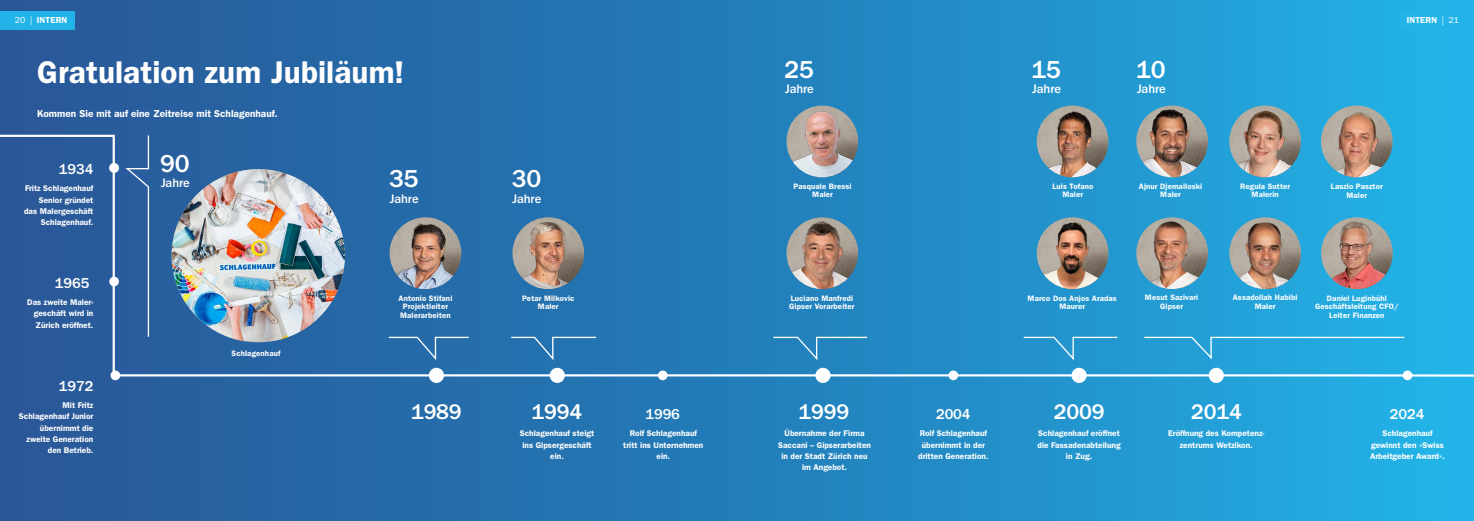
<style>
.page{position:relative;width:1474px;height:521px;background:#fff}
.page>*{position:absolute;margin:0;border:0;box-sizing:border-box;transform-origin:0 0}
.t1{font:600 31.5px "ITC Franklin Gothic Std";color:#fff}
.t2{font:500 25.38px "ITC Franklin Gothic Std";letter-spacing:-.01em;color:#fff}
.t3{font:500 21.88px "ITC Franklin Gothic Std";letter-spacing:-.01em;color:#fff}
.t4{font:500 14.88px "ITC Franklin Gothic Std";letter-spacing:-.01em;color:#fff}
.t5{font:500 12.69px "ITC Franklin Gothic Std";letter-spacing:-.01em;color:#fff}
.t6{font:600 10.06px "ITC Franklin Gothic Std";color:#fff}
.t7{font:600 8.75px "ITC Franklin Gothic Std";letter-spacing:.015em;color:#fff}
.t8{font:600 8.31px/11.4px "ITC Franklin Gothic Std";color:#fff;text-align:center}
.t9{font:600 7.88px/8.8px "ITC Franklin Gothic Std";letter-spacing:.015em;color:#fff;text-align:center}
.s1{font-weight:400}
</style>
<div class="page">
<div style="left:0;top:0;width:1473px;height:521px;background:linear-gradient(to right,#285193,#21b0e5)"></div>
<img style="left:1229px;top:106px;width:71px;height:71px;border-radius:36px">
<img style="left:1136px;top:106px;width:71px;height:71px;border-radius:36px">
<img style="left:1036px;top:106px;width:72px;height:71px;border-radius:36px">
<img style="left:1320px;top:106px;width:72px;height:28px">
<svg style="left:0;top:134px;width:1473px;height:244px;background:#3484b7"></svg>
<div style="left:109px;top:163px;width:10px;height:10px;background:#fff;border-radius:50%"></div>
<div style="left:109px;top:277px;width:10px;height:9px;background:#fff;border-radius:50%"></div>
<div style="left:111px;top:370px;width:9px;height:10px;background:#fff;border-radius:50%"></div>
<div style="left:429px;top:368px;width:15px;height:15px;background:#fff;border-radius:50%"></div>
<div style="left:549px;top:368px;width:16px;height:15px;background:#fff;border-radius:50%"></div>
<div style="left:658px;top:370px;width:9px;height:10px;background:#fff;border-radius:50%"></div>
<div style="left:948px;top:370px;width:10px;height:10px;background:#fff;border-radius:50%"></div>
<svg style="left:1402px;top:370px;width:10px;height:10px"></svg>
<div style="left:815px;top:368px;width:15px;height:15px;background:#fff;border-radius:50%"></div>
<div style="left:1208px;top:368px;width:15px;height:15px;background:#fff;border-radius:50%"></div>
<div style="left:1071px;top:368px;width:15px;height:15px;background:#fff;border-radius:50%"></div>
<svg style="left:387px;top:336px;width:83px;height:26px;background:#3375af"></svg>
<svg style="left:124px;top:134px;width:26px;height:204px;background:#3566a2"></svg>
<svg style="left:510px;top:336px;width:87px;height:26px;background:#327bb5"></svg>
<svg style="left:1022px;top:336px;width:96px;height:26px;background:#319bd0"></svg>
<svg style="left:772px;top:336px;width:96px;height:26px;background:#308ac2"></svg>
<svg style="left:1143px;top:336px;width:262px;height:25px;background:#2faadd"></svg>
<img style="left:389px;top:217px;width:72px;height:72px;border-radius:36px">
<img style="left:395px;top:217px;width:66px;height:72px">
<img style="left:512px;top:217px;width:72px;height:72px;border-radius:36px">
<img style="left:786px;top:106px;width:72px;height:71px;border-radius:36px">
<img style="left:172px;top:169px;width:173px;height:172px">
<div style="left:1399px;top:11px;width:74px;height:19px;background:#22b4e8"></div>
<div style="left:0;top:11px;width:75px;height:19px;background:#22b4e8"></div>
<p class="t7" style="left:15px;top:15px;width:54px"><span class="s1">20 |</span> INTERN</p>
<p class="t7" style="left:1406px;top:15px;width:54px">INTERN <span class="s1">| 21</span></p>
<h1 class="t1" style="left:37px;top:54px;width:368px">Gratulation zum Jubiläum!</h1>
<p class="t6" style="left:37px;top:108px;width:242px">Kommen Sie mit auf eine Zeitreise mit Schlagenhauf.</p>
<h3 class="t4" style="left:59px;top:161px;width:36px">1934</h3>
<p class="t8" style="left:24px;top:183px;width:71px;text-align:right">Fritz Schlagenhauf<br>Senior gründet das Malergeschäft<br>Schlagenhauf.</p>
<h3 class="t4" style="left:55px;top:275px;width:36px">1965</h3>
<p class="t8" style="left:34px;top:296px;width:61px;text-align:justify;text-indent:-6px">Das zweite Maler&shy;geschäft wird in Zürich eröffnet.</p>
<h3 class="t4" style="left:59px;top:377px;width:36px">1972</h3>
<h2 class="t2" style="left:160px;top:149px;width:31px">90</h2>
<h3 class="t5" style="left:161px;top:176px;width:30px">Jahre</h3>
<p class="t9" style="left:231px;top:349px;width:50px">Schlagenhauf</p>
<h2 class="t2" style="left:389px;top:165px;width:31px">35</h2>
<h3 class="t5" style="left:390px;top:191px;width:30px">Jahre</h3>
<p class="t9" style="left:398px;top:294px;width:55px">Antonio Stifani<br>Projektleiter<br>Malerarbeiten</p>
<h2 class="t2" style="left:512px;top:165px;width:31px">30</h2>
<h3 class="t5" style="left:512px;top:191px;width:30px">Jahre</h3>
<p class="t9" style="left:522px;top:293px;width:54px">Petar Milkovic<br>Maler</p>
<h2 class="t2" style="left:784px;top:55px;width:31px">25</h2>
<h3 class="t5" style="left:785px;top:82px;width:30px">Jahre</h3>
<p class="t9" style="left:793px;top:181px;width:59px">Pasquale Bressi<br>Maler</p>
<h2 class="t2" style="left:1031px;top:55px;width:31px">15</h2>
<h3 class="t5" style="left:1032px;top:82px;width:30px">Jahre</h3>
<p class="t9" style="left:1052px;top:181px;width:42px">Luis Tofano<br>Maler</p>
<h2 class="t2" style="left:1136px;top:55px;width:31px">10</h2>
<h3 class="t5" style="left:1137px;top:81px;width:30px">Jahre</h3>
<p class="t9" style="left:1138px;top:181px;width:65px">Ajnur Djemailoski<br>Maler</p>
<p class="t9" style="left:1240px;top:181px;width:52px">Regula Sutter<br>Malerin</p>
<p class="t9" style="left:1330px;top:182px;width:53px">Laszlo Pasztor<br>Maler</p>
<p class="t9" style="left:789px;top:294px;width:67px;text-align:left">Luciano Manfredi<br>Gipser Vorarbeiter</p>
<p class="t9" style="left:1144px;top:293px;width:55px">Mesut Sazivari<br>Gipser</p>
<p class="t9" style="left:1232px;top:293px;width:66px">Assadollah Habibi<br>Maler</p>
<p class="t9" style="left:1027px;top:294px;width:91px">Marco Dos Anjos Aradas<br>Maurer</p>
<p class="t9" style="left:1314px;top:293px;width:85px">Daniel Luginbühl<br>Geschäftsleitung CFO/<br>Leiter Finanzen</p>
<p class="t8" style="left:19px;top:399px;width:76px;text-align:right">Mit Fritz<br>Schlagenhauf Junior übernimmt die zweite Generation den Betrieb.</p>
<h3 class="t3" style="left:411px;top:400px;width:52px">1989</h3>
<h3 class="t3" style="left:531px;top:400px;width:52px">1994</h3>
<h3 class="t4" style="left:645px;top:406px;width:36px">1996</h3>
<h3 class="t4" style="left:936px;top:406px;width:36px">2004</h3>
<h3 class="t3" style="left:798px;top:400px;width:52px">1999</h3>
<h3 class="t3" style="left:1053px;top:400px;width:52px">2009</h3>
<h3 class="t3" style="left:1191px;top:400px;width:52px">2014</h3>
<h3 class="t4" style="left:1389px;top:406px;width:36px">2024</h3>
<p class="t8" style="left:623px;top:428px;width:82px">Rolf Schlagenhauf tritt ins Unternehmen ein.</p>
<p class="t8" style="left:778px;top:428px;width:94px">Übernahme der Firma<br>Saccani – Gipserarbeiten in der Stadt Zürich neu im Angebot.</p>
<p class="t8" style="left:520px;top:428px;width:76px">Schlagenhauf steigt ins Gipsergeschäft ein.</p>
<p class="t8" style="left:918px;top:428px;width:72px">Rolf Schlagenhauf übernimmt in der dritten Generation.</p>
<p class="t8" style="left:1168px;top:428px;width:98px">Eröffnung des Kompetenz&shy;zentrums Wetzikon.</p>
<p class="t8" style="left:1037px;top:428px;width:85px">Schlagenhauf eröffnet die Fassadenabteilung in Zug.</p>
<p class="t8" style="left:1370px;top:428px;width:76px">Schlagenhauf gewinnt den «Swiss<br>Arbeitgeber Award».</p>
</div>
